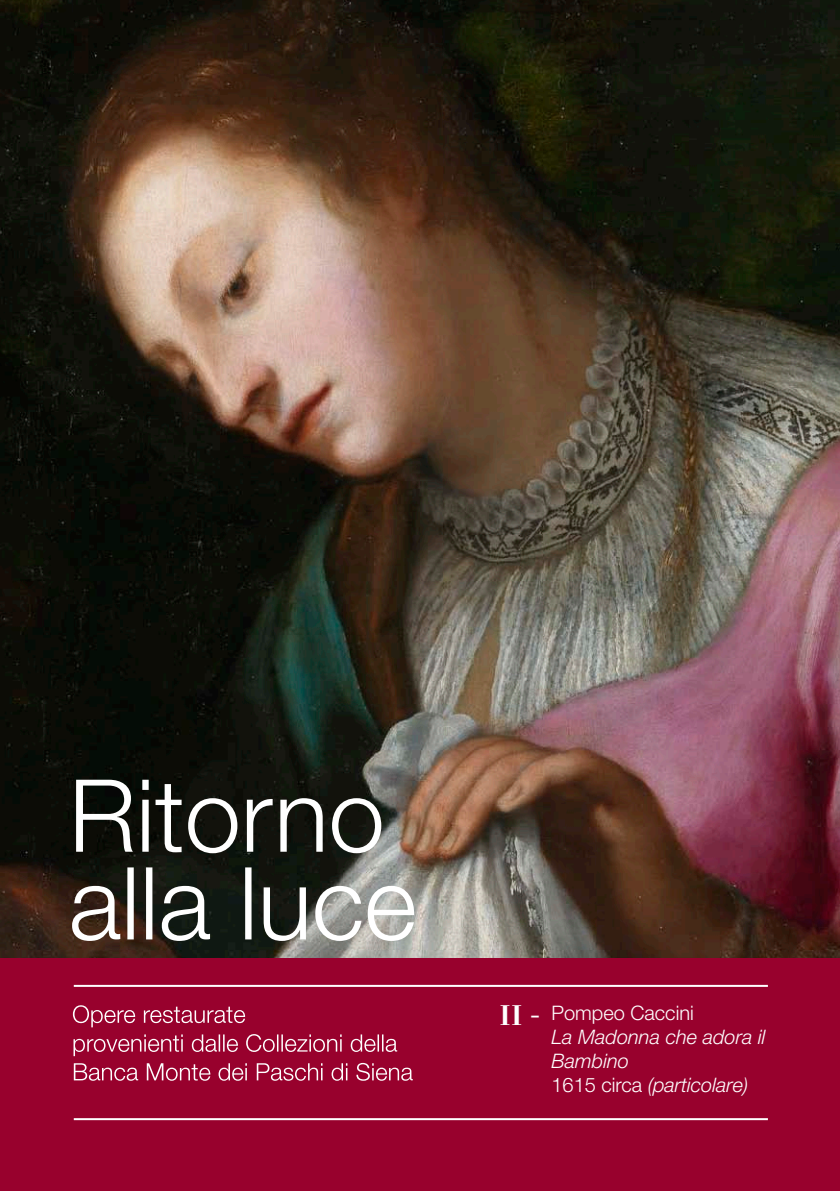
<style>
.page{position:relative;width:840px;height:1191px;background:#fff}
.page>*{position:absolute;margin:0;border:0;box-sizing:border-box;transform-origin:0 0}
.t1{font:500 28px "Bodoni BE";color:#fff}
.t2{font:italic 300 20px/24px "Helvetica Neue";color:#fff}
.t3{font:300 20px "Helvetica Neue";color:#fff}
.s1{font-weight:300}
.s2{font-style:normal}
</style>
<div class="page">
<img style="left:0;top:0;width:839px;height:958px">
<div style="left:0;top:958px;width:839px;height:233px;background:#98012d"></div>
<svg style="left:74px;top:1063px;width:338px;height:17px"></svg>
<svg style="left:73px;top:1034px;width:324px;height:22px"></svg>
<svg style="left:73px;top:1005px;width:172px;height:22px"></svg>
<svg style="left:72px;top:867px;width:342px;height:74px"></svg>
<svg style="left:76px;top:779px;width:305px;height:74px"></svg>
<hr style="left:74px;top:1118px;width:693px;height:2px;background:#fff">
<hr style="left:74px;top:985px;width:693px;height:2px;background:#fff">
<h1 class="t1" style="left:499px;top:999px;width:42px">II <span class="s1">-</span></h1>
<p class="t3" style="left:551px;top:1000px;width:144px">Pompeo Caccini</p>
<p class="t2" style="left:551px;top:1024px;width:215px">La Madonna che adora il<br>Bambino<br><span class="s2">1615 circa</span> (particolare)</p>
</div>
